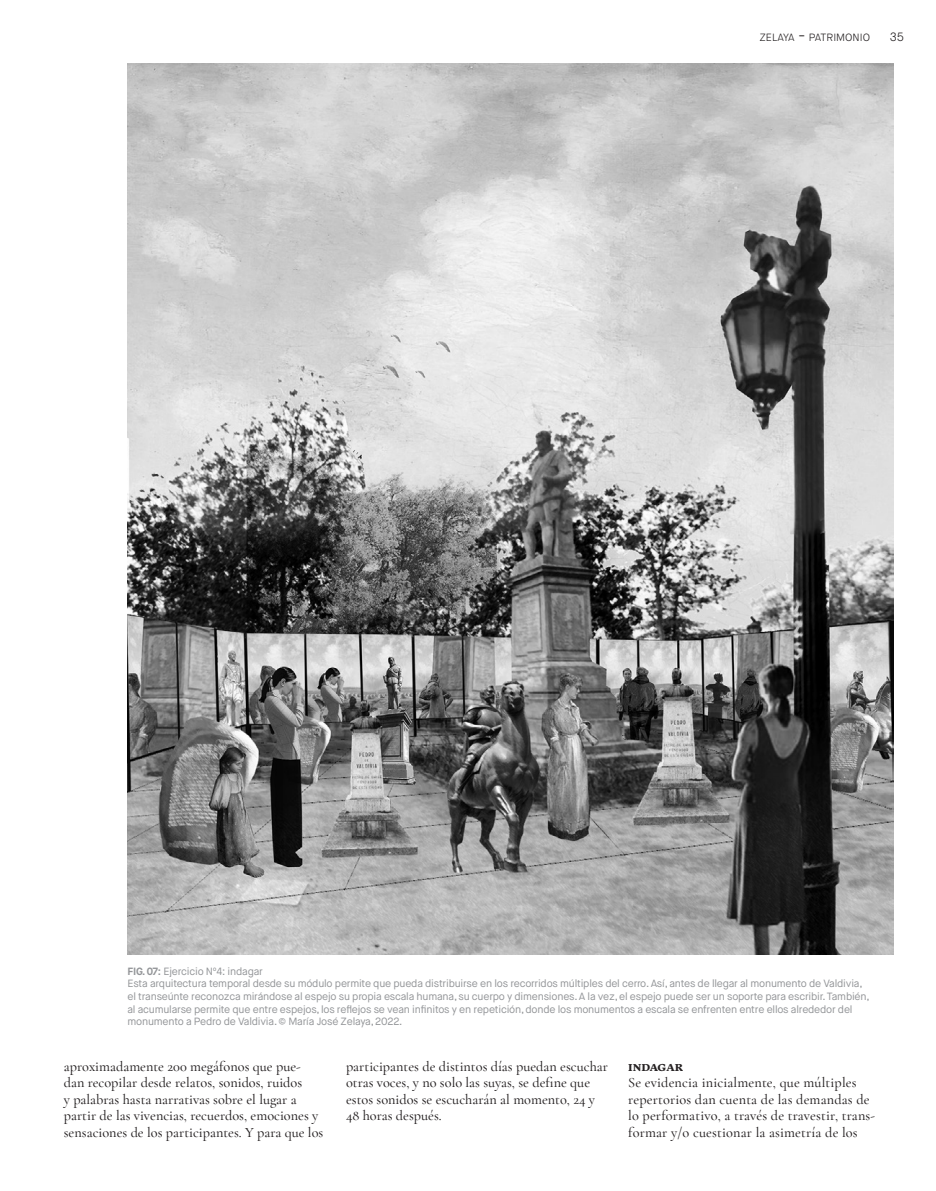
<style>
.page{position:relative;width:936px;height:1191px;background:#fff}
.page>*{position:absolute;margin:0;border:0;box-sizing:border-box;transform-origin:0 0}
._04_-_TEXTO_GENERAL{font:500 14.25px/16.5px "Cormorant Garamond";color:#231f20}
._04_-_TEXTO_GENERAL-2{font:700 13.5px "GT Sectra";color:#231f20}
.t1{font:300 12px "Maison Neue";color:#231f20}
._05_-_PIE_DE_FOTO{font:10.5px/12.6px "Maison Neue";letter-spacing:-.02em;color:#939598}
.t2{font:300 10.5px "Maison Neue";color:#231f20}
.s1{font-size:15px}
.s2{font-weight:700}
</style>
<div class="page">
<img style="left:127px;top:64px;width:766px;height:890px">
<p class="t2" style="left:759px;top:31px;width:112px">ZELAYA <span class="s1">-</span> PATRIMONIO</p>
<p class="t1" style="left:889px;top:29px;width:16px">35</p>
<p class="_05_-_PIE_DE_FOTO" style="left:127px;top:965px;width:137px"><span class="s2">FIG</span><span class="s2">.</span> <span class="s2">07:</span> Ejercicio Nº4: indagar</p>
<p class="_05_-_PIE_DE_FOTO" style="left:127px;top:977px;width:743px">Esta arquitectura temporal desde su módulo permite que pueda distribuirse en los recorridos múltiples del cerro. Así, antes de llegar al monumento de Valdivia, el transeúnte reconozca mirándose al espejo su propia escala humana, su cuerpo y dimensiones. A la vez, el espejo puede ser un soporte para escribir. También, al acumularse permite que entre espejos, los reflejos se vean infinitos y en repetición, donde los monumentos a escala se enfrenten entre ellos alrededor del monumento a Pedro de Valdivia. © María José Zelaya, 2022.</p>
<p class="_04_-_TEXTO_GENERAL" style="left:64px;top:1057px;width:261px">aproximadamente 200 megáfonos que pue&shy;dan recopilar desde relatos, sonidos, ruidos<br>y palabras hasta narrativas sobre el lugar a partir de las vivencias, recuerdos, emociones y sensaciones de los participantes. Y para que los</p>
<p class="_04_-_TEXTO_GENERAL" style="left:346px;top:1057px;width:263px">participantes de distintos días puedan escuchar otras voces, y no solo las suyas, se define que estos sonidos se escucharán al momento, 24 y 48 horas después.</p>
<p class="_04_-_TEXTO_GENERAL-2" style="left:628px;top:1057px;width:56px">indagar</p>
<p class="_04_-_TEXTO_GENERAL" style="left:628px;top:1074px;width:248px">Se evidencia inicialmente, que múltiples repertorios dan cuenta de las demandas de lo performativo, a través de travestir, trans&shy;formar y/o cuestionar la asimetría de los</p>
</div>
